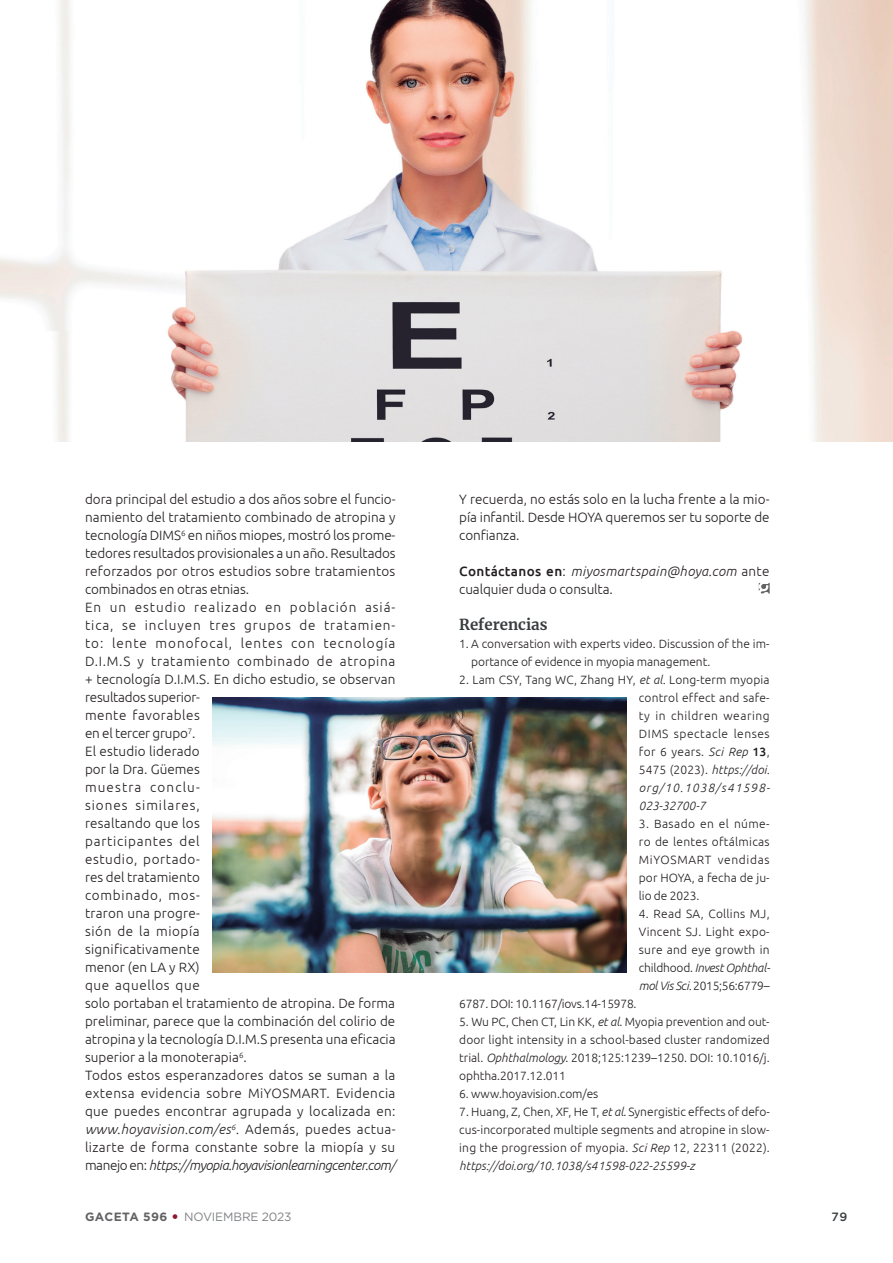
<style>
.page{position:relative;width:893px;height:1263px;background:#fff}
.page>*{position:absolute;margin:0;border:0;box-sizing:border-box;transform-origin:0 0}
.t1{font:700 15px "Merriweather";color:#393c3e}
.t2{font:300 13.5px/18px "Ubuntu";letter-spacing:.01em;color:#231f20}
.t3{font:300 12px/18px "Ubuntu";letter-spacing:.005em;color:#231f20;text-align:justify}
.t4{font:300 12px "Ubuntu";letter-spacing:-.015em;color:#231f20}
.t5{font:12px "Gotham";letter-spacing:-.01em;color:#808285}
.t6{font:700 12px "Gotham";letter-spacing:.04em;color:#636366}
.t7{font:500 12px "Gotham";color:#393c3e}
.s1{font-style:italic}
.s2{font-weight:500}
</style>
<div class="page">
<img style="left:0;top:0;width:893px;height:442px">
<img style="left:213px;top:698px;width:413px;height:274px">
<svg style="left:759px;top:583px;width:11px;height:11px"></svg>
<p class="t2" style="left:85px;top:490px;width:312px">dora principal del estudio a dos años sobre el funcio&shy;namiento del tratamiento combinado de atropina y tecnología DIMS<sup>6</sup> en niños miopes, mostró los prome&shy;tedores resultados provisionales a un año. Resultados reforzados por otros estudios sobre tratamientos combinados en otras etnias.<br>En un estudio realizado en población asiá&shy;tica, se incluyen tres grupos de tratamien&shy;to: lente monofocal, lentes con tecnología D.I.M.S y tratamiento combinado de atropina + tecnología D.I.M.S. En dicho estudio, se observan resultados superior-<br>mente favorables<br>en el tercer grupo<sup>7</sup>.<br>El estudio liderado<br>por la Dra. Güemes<br>muestra conclu-<br>siones similares,<br>resaltando que los<br>participantes del<br>estudio, portado-<br>res del tratamiento<br>combinado, mos-<br>traron una progre-<br>sión de la miopía<br>significativamente<br>menor (en LA y RX)<br>que aquellos que<br>solo portaban el tratamiento de atropina. De forma preliminar, parece que la combinación del colirio de atropina y la tecnología D.I.M.S presenta una eficacia superior a la monoterapia<sup>6</sup>.<br>Todos estos esperanzadores datos se suman a la extensa evidencia sobre MiYOSMART. Evidencia que puedes encontrar agrupada y localizada en: <span class="s1">www.hoyavision.com/es</span><sup>6</sup><span class="s1">.</span> Además, puedes actua&shy;lizarte de forma constante sobre la miopía y su manejo en: <span class="s1">https://myopia.hoyavisionlearningcenter.com/</span></p>
<p class="t2" style="left:459px;top:490px;width:312px;text-align:justify">Y recuerda, no estás solo en la lucha frente a la mio&shy;pía infantil. Desde HOYA queremos ser tu soporte de confianza.</p>
<p class="t2" style="left:459px;top:562px;width:312px"><span class="s2">Contáctanos en</span>: <span class="s1">miyosmartspain@hoya.com</span> ante cualquier duda o consulta.</p>
<p class="t1" style="left:459px;top:614px;width:90px">Referencias</p>
<p class="t3" style="left:471px;top:634px;width:300px;text-indent:-12px">1. A conversation with experts video. Discussion of the im&shy;portance of evidence in myopia management.</p>
<p class="t3" style="left:639px;top:670px;width:132px;text-indent:-180px">2. Lam CSY, Tang WC, Zhang HY, <span class="s1">et al.</span> Long-term myopia control effect and safe&shy;ty in children wearing DIMS spectacle lenses for 6 years. <span class="s1">Sci Rep</span> <span class="s2">13</span>, 5475 (2023). <span class="s1">https://doi. org/10.1038/s41598- 023-32700-7</span></p>
<p class="t3" style="left:639px;top:814px;width:132px">3. Basado en el núme&shy;ro de lentes oftálmicas MiYOSMART vendidas por HOYA, a fecha de ju&shy;lio de 2023.</p>
<p class="t3" style="left:639px;top:904px;width:133px">4. Read SA, Collins MJ, Vincent SJ. Light expo&shy;sure and eye growth in childhood. <span class="s1">Invest Ophthal&shy;mol Vis Sci.</span> 2015;56:6779–</p>
<p class="t4" style="left:459px;top:997px;width:179px">6787. DOI: 10.1167/iovs.14-15978.</p>
<p class="t3" style="left:459px;top:1012px;width:312px">5. Wu PC, Chen CT, Lin KK, <span class="s1">et al</span>. Myopia prevention and out&shy;door light intensity in a school-based cluster randomized trial. <span class="s1">Ophthalmology</span>. 2018;125:1239–1250. DOI: 10.1016/j. ophtha.2017.12.011</p>
<p class="t3" style="left:459px;top:1084px;width:141px">6. www.hoyavision.com/es</p>
<p class="t3" style="left:459px;top:1102px;width:312px">7. Huang, Z, Chen, XF, He T, <span class="s1">et al</span>. Synergistic effects of defo&shy;cus-incorporated multiple segments and atropine in slow&shy;ing the progression of myopia. <span class="s1">Sci Rep</span> 12, 22311 (2022). <span class="s1">https://doi.org/10.1038/s41598-022-25599-z</span></p>
<p class="t6" style="left:85px;top:1210px;width:84px">GACETA 596</p>
<p class="t5" style="left:184px;top:1210px;width:109px">NOVIEMBRE 2023</p>
<p class="t7" style="left:831px;top:1210px;width:18px">79</p>
</div>
